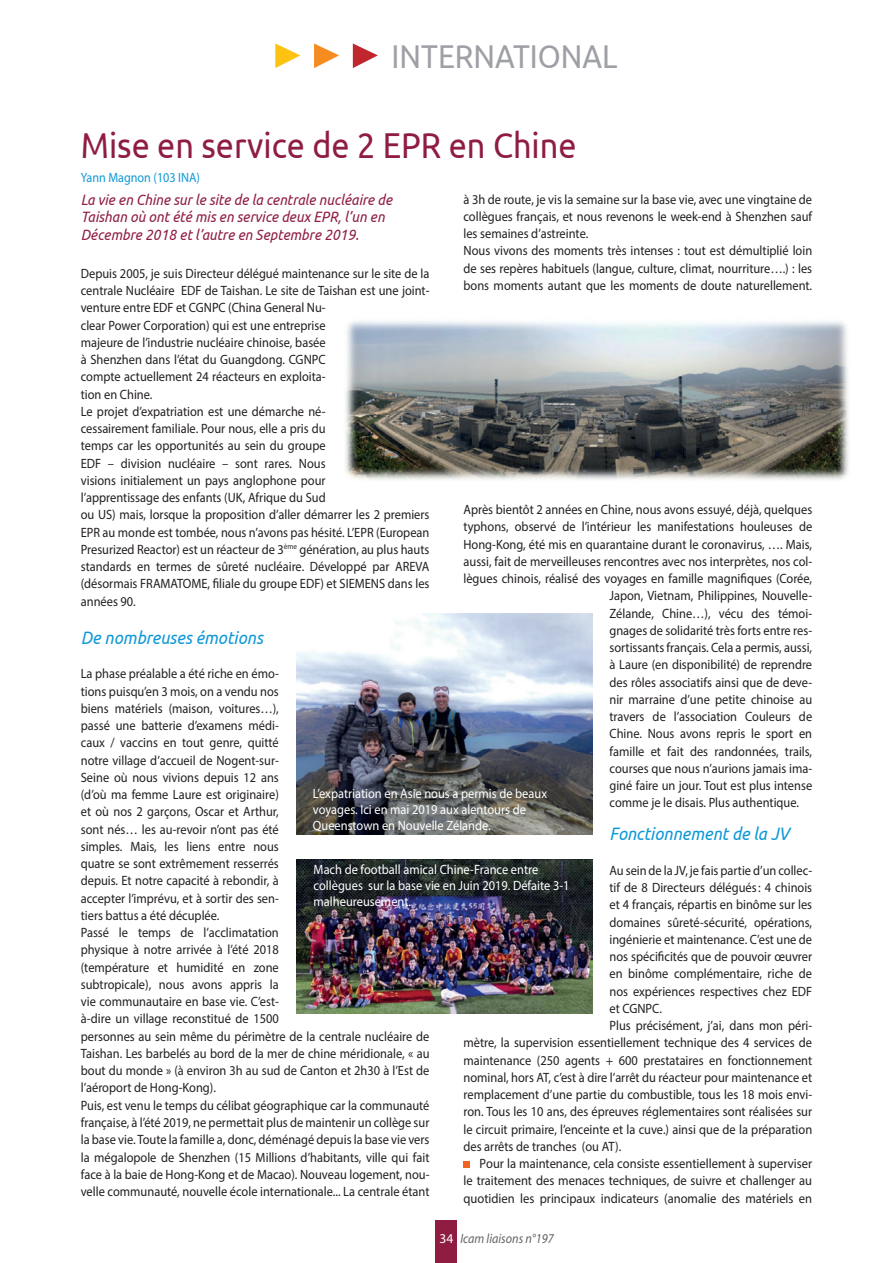
<style>
.page{position:relative;width:893px;height:1263px;background:#fff}
.page>*{position:absolute;margin:0;border:0;box-sizing:border-box;transform-origin:0 0}
.t1{font:36px "Ubuntu";color:#8f1d42;scale:.9 1}
.t2{font:33px "Ubuntu";color:#9ea0a6;scale:.9 1}
.t3{font:italic 18px "Ubuntu";color:#0e98d7;scale:.92 1}
.t4{font:italic 15px/17.2px "Ubuntu";color:#8f1d42;scale:.92 1}
.t5{font:13.5px/17.2px "Myriad Pro";color:#231f20;text-align:justify;scale:.92 1}
.t6{font:13.5px/15.8px "Myriad Pro";color:#fff;scale:.92 1}
.t7{font:13.5px "Myriad Pro";color:#0e98d7;scale:.9 1}
.t8{font:italic 13.5px "Myriad Pro";color:#636366;scale:.9 1}
.t9{font:13.5px "Myriad Pro";color:#fff}
</style>
<div class="page">
<div style="left:436px;top:1220px;width:21px;height:43px;background:#8f1d42"></div>
<svg style="left:275px;top:43px;width:25px;height:25px"></svg>
<svg style="left:314px;top:43px;width:25px;height:25px"></svg>
<svg style="left:353px;top:43px;width:25px;height:25px"></svg>
<div style="left:463px;top:1161px;width:7px;height:7px;background:#f36421"></div>
<img style="left:345px;top:321px;width:504px;height:159px">
<img style="left:296px;top:859px;width:296px;height:154px">
<img style="left:296px;top:613px;width:296px;height:221px">
<p class="t2" style="left:392px;top:36px;width:253px">INTERNATIONAL</p>
<p class="t1" style="left:81px;top:123px;width:552px">Mise en service de 2 EPR en Chine</p>
<p class="t7" style="left:81px;top:169px;width:134px">Yann Magnon (103 INA)</p>
<p class="t4" style="left:81px;top:191px;width:340px">La vie en Chine sur le site de la centrale nucléaire de<br>Taishan où ont été mis en service deux EPR, l’un en<br>Décembre 2018 et l’autre en Septembre 2019.</p>
<p class="t5" style="left:81px;top:264px;width:380px;text-align:left">Depuis 2005, je suis Directeur délégué maintenance sur le site de la centrale Nucléaire EDF de Taishan. Le site de Taishan est une joint&shy;venture entre EDF et CGNPC (China General Nu-<br>clear Power Corporation) qui est une entreprise<br>majeure de l’industrie nucléaire chinoise, basée<br>à Shenzhen dans l’état du Guangdong. CGNPC<br>compte actuellement 24 réacteurs en exploita-<br>tion en Chine.</p>
<p class="t5" style="left:81px;top:402px;width:381px;text-align:left">Le projet d’expatriation est une démarche né-<br>cessairement familiale. Pour nous, elle a pris du<br>temps car les opportunités au sein du groupe<br>EDF – division nucléaire – sont rares. Nous<br>visions initialement un pays anglophone pour<br>l’apprentissage des enfants (UK, Afrique du Sud<br>ou US) mais, lorsque la proposition d’aller démarrer les 2 premiers EPR au monde est tombée, nous n’avons pas hésité. L’EPR (European Presurized Reactor) est un réacteur de 3<sup>ème</sup> génération, au plus hauts standards en termes de sûreté nucléaire. Développé par AREVA (désormais FRAMATOME, filiale du groupe EDF) et SIEMENS dans les années 90.</p>
<p class="t3" style="left:81px;top:627px;width:199px">De nombreuses émotions</p>
<p class="t5" style="left:81px;top:665px;width:217px">La phase préalable a été riche en émo&shy;tions puisqu’en 3 mois, on a vendu nos biens matériels (maison, voitures…), passé une batterie d’examens médi&shy;caux / vaccins en tout genre, quitté notre village d’accueil de Nogent-sur-Seine où nous vivions depuis 12 ans (d’où ma femme Laure est originaire) et où nos 2 garçons, Oscar et Arthur, sont nés… les au-revoir n’ont pas été simples. Mais, les liens entre nous quatre se sont extrêmement resserrés depuis. Et notre capacité à rebondir, à accepter l’imprévu, et à sortir des sen&shy;tiers battus a été décuplée.</p>
<p class="t5" style="left:81px;top:924px;width:381px;text-align:left">Passé le temps de l’acclimatation<br>physique à notre arrivée à l’été 2018<br>(température et humidité en zone<br>subtropicale), nous avons appris la<br>vie communautaire en base vie. C’est-<br>à-dire un village reconstitué de 1500<br>personnes au sein même du périmètre de la centrale nucléaire de Taishan. Les barbelés au bord de la mer de chine méridionale, « au bout du monde » (à environ 3h au sud de Canton et 2h30 à l’Est de l’aéroport de Hong-Kong).</p>
<p class="t5" style="left:81px;top:1096px;width:381px">Puis, est venu le temps du célibat géographique car la communauté française, à l’été 2019, ne permettait plus de maintenir un collège sur la base vie. Toute la famille a, donc, déménagé depuis la base vie vers la mégalopole de Shenzhen (15 Millions d’habitants, ville qui fait face à la baie de Hong-Kong et de Macao). Nouveau logement, nou&shy;velle communauté, nouvelle école internationale... La centrale étant</p>
<p class="t5" style="left:463px;top:190px;width:380px">à 3h de route, je vis la semaine sur la base vie, avec une vingtaine de collègues français, et nous revenons le week-end à Shenzhen sauf les semaines d’astreinte.</p>
<p class="t5" style="left:463px;top:242px;width:381px">Nous vivons des moments très intenses : tout est démultiplié loin de ses repères habituels (langue, culture, climat, nourriture….) : les bons moments autant que les moments de doute naturellement.</p>
<p class="t5" style="left:463px;top:501px;width:381px">Après bientôt 2 années en Chine, nous avons essuyé, déjà, quelques</p>
<p class="t5" style="left:463px;top:518px;width:381px">typhons, observé de l’intérieur les manifestations houleuses de</p>
<p class="t5" style="left:463px;top:535px;width:381px">Hong-Kong, été mis en quarantaine durant le coronavirus, …. Mais,</p>
<p class="t5" style="left:463px;top:552px;width:380px">aussi, fait de merveilleuses rencontres avec nos interprètes, nos col-</p>
<p class="t5" style="left:463px;top:570px;width:380px">lègues chinois, réalisé des voyages en famille magnifiques (Corée,</p>
<p class="t5" style="left:609px;top:587px;width:222px">Japon, Vietnam, Philippines, Nouvelle-</p>
<p class="t5" style="left:609px;top:604px;width:222px">Zélande, Chine…), vécu des témoi-</p>
<p class="t5" style="left:609px;top:621px;width:222px">gnages de solidarité très forts entre res-</p>
<p class="t5" style="left:609px;top:639px;width:222px">sortissants français. Cela a permis, aussi,</p>
<p class="t5" style="left:609px;top:656px;width:222px">à Laure (en disponibilité) de reprendre</p>
<p class="t5" style="left:609px;top:673px;width:222px">des rôles associatifs ainsi que de deve-</p>
<p class="t5" style="left:609px;top:690px;width:222px">nir marraine d’une petite chinoise au</p>
<p class="t5" style="left:609px;top:708px;width:222px">travers de l’association Couleurs de</p>
<p class="t5" style="left:609px;top:725px;width:222px">Chine. Nous avons repris le sport en</p>
<p class="t5" style="left:609px;top:742px;width:222px">famille et fait des randonnées, trails,</p>
<p class="t5" style="left:609px;top:759px;width:222px">courses que nous n’aurions jamais ima-</p>
<p class="t5" style="left:609px;top:777px;width:222px">giné faire un jour. Tout est plus intense</p>
<p class="t5" style="left:609px;top:794px;width:207px">comme je le disais. Plus authentique.</p>
<p class="t3" style="left:609px;top:823px;width:197px">Fonctionnement de la JV</p>
<p class="t5" style="left:609px;top:861px;width:222px">Au sein de la JV, je fais partie d’un collec&shy;tif de 8 Directeurs délégués : 4 chinois et 4 français, répartis en binôme sur les domaines sûreté-sécurité, opérations, ingénierie et maintenance. C’est une de nos spécificités que de pouvoir œuvrer en binôme complémentaire, riche de nos expériences respectives chez EDF et CGNPC.</p>
<p class="t5" style="left:463px;top:1017px;width:381px;text-indent:146px">Plus précisément, j’ai, dans mon péri&shy;mètre, la supervision essentiellement technique des 4 services de maintenance (250 agents + 600 prestataires en fonctionnement nominal, hors AT, c’est à dire l’arrêt du réacteur pour maintenance et remplacement d’une partie du combustible, tous les 18 mois envi&shy;ron. Tous les 10 ans, des épreuves réglementaires sont réalisées sur le circuit primaire, l’enceinte et la cuve.) ainsi que de la préparation des arrêts de tranches (ou AT).</p>
<p class="t5" style="left:463px;top:1155px;width:381px;text-indent:16px">Pour la maintenance, cela consiste essentiellement à superviser le traitement des menaces techniques, de suivre et challenger au quotidien les principaux indicateurs (anomalie des matériels en</p>
<p class="t6" style="left:313px;top:786px;width:256px">L’expatriation en Asie nous a permis de beaux voyages. Ici en mai 2019 aux alentours de<br>Queenstown en Nouvelle Zélande.</p>
<p class="t6" style="left:314px;top:861px;width:280px">Mach de football amical Chine-France entre collègues sur la base vie en Juin 2019. Défaite 3-1 malheureusement.</p>
<p class="t9" style="left:439px;top:1230px;width:15px">34</p>
<p class="t8" style="left:460px;top:1230px;width:105px">Icam liaisons n°197</p>
</div>
